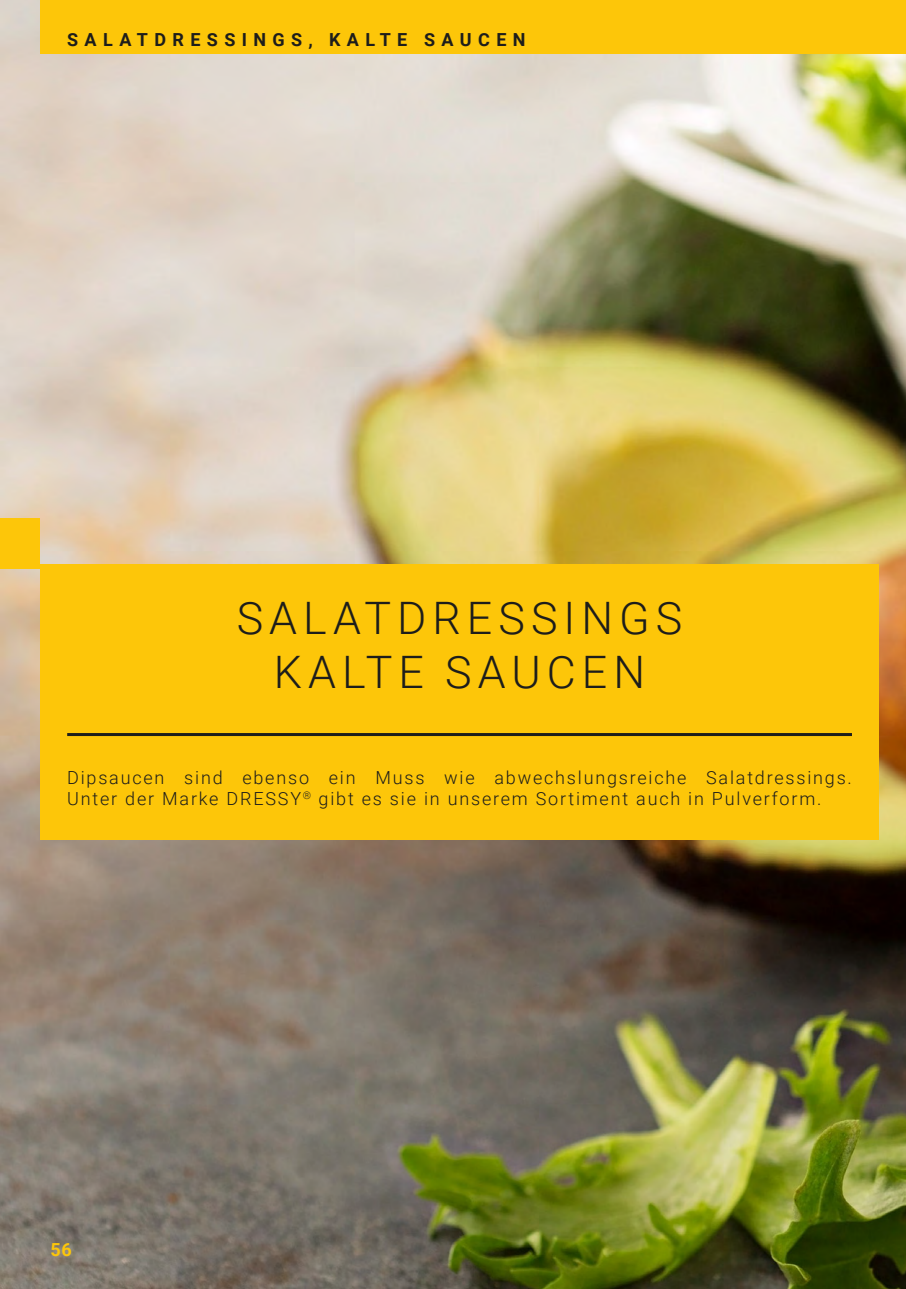
<style>
.page{position:relative;width:906px;height:1289px;background:#fff}
.page>*{position:absolute;margin:0;border:0;box-sizing:border-box;transform-origin:0 0}
.t1{font:300 44.7px/53.7px "Roboto";letter-spacing:.135em;color:#1d1d1b;text-align:center}
.t2{font:300 18px/21.6px "Roboto";letter-spacing:.1em;color:#1d1d1b}
.t3{font:700 18px "Roboto";letter-spacing:.355em;color:#1d1d1b}
.t4{font:700 18px "Roboto";color:#fdc609}
</style>
<div class="page">
<img style="left:0;top:0;width:906px;height:1288px">
<div style="left:40px;top:564px;width:838px;height:275px;background:#fdc609"></div>
<hr style="left:67px;top:733px;width:785px;height:3px;background:#1d1d1b">
<div style="left:40px;top:0;width:866px;height:54px;background:#fdc609"></div>
<div style="left:0;top:518px;width:40px;height:51px;background:#fdc609"></div>
<p class="t3" style="left:67px;top:27px;width:460px">SALATDRESSINGS, KALTE SAUCEN</p>
<h1 class="t1" style="left:237px;top:590px;width:447px">SALATDRESSINGS<br>KALTE SAUCEN</h1>
<p class="t2" style="left:67px;top:765px;width:786px">Dipsaucen sind ebenso ein Muss wie abwechslungsreiche Salatdressings.<br>Unter der Marke DRESSY<sup>®</sup> gibt es sie in unserem Sortiment auch in Pulverform.</p>
<p class="t4" style="left:51px;top:1236px;width:23px">56</p>
</div>
